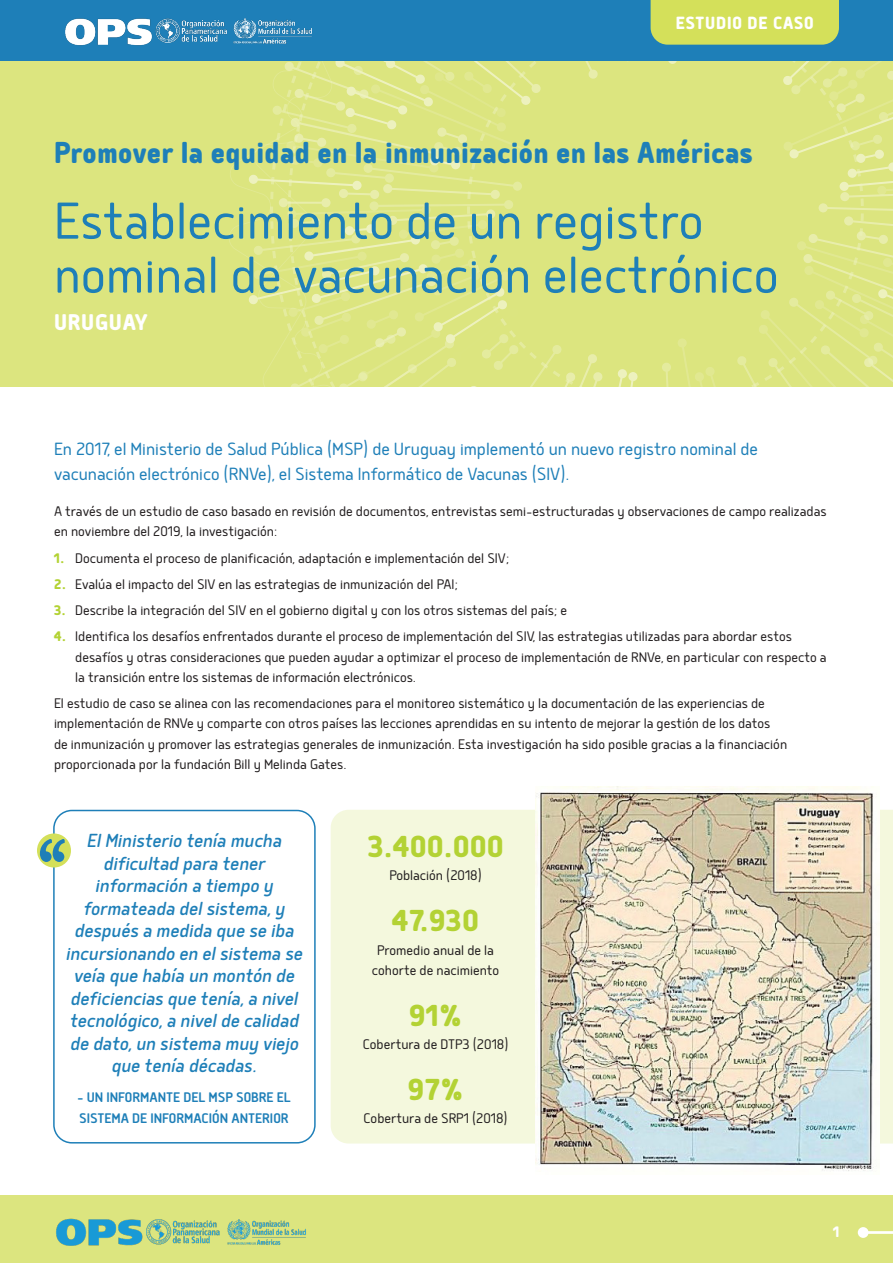
<style>
.page{position:relative;width:893px;height:1263px;background:#fff}
.page>*{position:absolute;margin:0;border:0;box-sizing:border-box;transform-origin:0 0}
.t1{font:300 61.5px/54px "Delm";color:#1e7fb8}
.t2{font:800 36px "Delm";letter-spacing:.01em;color:#1e7fb8}
.Body_Text{font:800 36px "Delm";letter-spacing:.02em;color:#b3d234}
.t3{font:800 27px "Delm";letter-spacing:.03em;color:#fff}
.Quote_text{font:italic 22.5px/22.5px "Delm";color:#1e7fb8;text-align:center}
.Intro_paragraph{font:300 21px/25.5px "Delm";color:#1e7fb8}
.t4{font:800 21px "Delm";letter-spacing:.04em;color:#fff}
.t5{font:800 18px "Delm";color:#fff}
.Body_Text-2{font:300 16.5px/20.2px "Delm";color:#231f20}
.Text_with_icon_bulle{font:300 16.5px/20.2px "Delm";color:#231f20}
.Quote_Attribution{font:500 16.5px/21px "Delm";color:#1e7fb8}
.s1{font-weight:800;color:#b3d234}
</style>
<div class="page">
<div style="left:0;top:1195px;width:893px;height:68px;background:#dce57f"></div>
<hr style="left:863px;top:1231px;width:30px;height:3px;background:#fff">
<div style="left:858px;top:1227px;width:11px;height:11px;background:#fff;border-radius:50%"></div>
<img style="left:56px;top:1218px;width:250px;height:27px">
<div style="left:0;top:0;width:893px;height:387px;background:#dce57f"></div>
<div style="left:0;top:0;width:893px;height:60px;background:#1e7fb8"></div>
<svg style="left:248px;top:0;width:645px;height:387px"></svg>
<div style="left:53px;top:810px;width:263px;height:333px;border:2px solid #1e7fb8;border-radius:18px"></div>
<div style="left:331px;top:810px;width:562px;height:333px;background:#f4f8dd"></div>
<img style="left:535px;top:786px;width:344px;height:385px">
<div style="left:37px;top:833px;width:34px;height:34px;background:#d4e05a;border-radius:50%"></div>
<svg style="left:40px;top:839px;width:25px;height:23px"></svg>
<img style="left:65px;top:18px;width:87px;height:28px">
<img style="left:155px;top:16px;width:161px;height:30px">
<p class="t4" style="left:676px;top:10px;width:140px">ESTUDIO DE CASO</p>
<p class="t2" style="left:54px;top:131px;width:700px">Promover la equidad en la inmunización en las Américas</p>
<p class="t1" style="left:54px;top:191px;width:726px">Establecimiento de un registro nominal de vacunación electrónico</p>
<p class="t3" style="left:54px;top:306px;width:95px">URUGUAY</p>
<p class="Intro_paragraph" style="left:54px;top:435px;width:705px">En 2017, el Ministerio de Salud Pública (MSP) de Uruguay implementó un nuevo registro nominal de vacunación electrónico (RNVe), el Sistema Informático de Vacunas (SIV).</p>
<p class="Body_Text-2" style="left:54px;top:500px;width:774px">A través de un estudio de caso basado en revisión de documentos, entrevistas semi-estructuradas y observaciones de campo realizadas en noviembre del 2019, la investigación:</p>
<p class="Text_with_icon_bulle" style="left:54px;top:547px;width:457px"><span class="s1">1.</span> Documenta el proceso de planificación, adaptación e implementación del SIV;</p>
<p class="Text_with_icon_bulle" style="left:54px;top:573px;width:406px"><span class="s1">2.</span> Evalúa el impacto del SIV en las estrategias de inmunización del PAI;</p>
<p class="Text_with_icon_bulle" style="left:54px;top:599px;width:515px"><span class="s1">3.</span> Describe la integración del SIV en el gobierno digital y con los otros sistemas del país; e</p>
<p class="Text_with_icon_bulle" style="left:75px;top:625px;width:753px;text-indent:-21px"><span class="s1">4.</span> Identifica los desafíos enfrentados durante el proceso de implementación del SIV, las estrategias utilizadas para abordar estos desafíos y otras consideraciones que pueden ayudar a optimizar el proceso de implementación de RNVe, en particular con respecto a la transición entre los sistemas de información electrónicos.</p>
<p class="Body_Text-2" style="left:54px;top:692px;width:735px">El estudio de caso se alinea con las recomendaciones para el monitoreo sistemático y la documentación de las experiencias de implementación de RNVe y comparte con otros países las lecciones aprendidas en su intento de mejorar la gestión de los datos de inmunización y promover las estrategias generales de inmunización. Esta investigación ha sido posible gracias a la financiación proporcionada por la fundación Bill y Melinda Gates.</p>
<p class="Quote_text" style="left:66px;top:828px;width:238px">El Ministerio tenía mucha dificultad para tener información a tiempo y formateada del sistema, y después a medida que se iba incursionando en el sistema se veía que había un montón de deficiencias que tenía, a nivel tecnológico, a nivel de calidad de dato, un sistema muy viejo que tenía décadas.</p>
<p class="Quote_Attribution" style="left:77px;top:1086px;width:215px">- UN INFORMANTE DEL MSP SOBRE EL<br>SISTEMA DE INFORMACIÓN ANTERIOR</p>
<p class="Body_Text" style="left:368px;top:825px;width:137px">3.400.000</p>
<p class="Body_Text-2" style="left:389px;top:864px;width:94px">Población (2018)</p>
<p class="Body_Text" style="left:392px;top:899px;width:88px">47.930</p>
<p class="Body_Text-2" style="left:372px;top:939px;width:129px;text-align:center">Promedio anual de la cohorte de nacimiento</p>
<p class="Body_Text" style="left:409px;top:993px;width:54px">91%</p>
<p class="Body_Text-2" style="left:363px;top:1033px;width:147px">Cobertura de DTP3 (2018)</p>
<p class="Body_Text" style="left:408px;top:1068px;width:57px">97%</p>
<p class="Body_Text-2" style="left:363px;top:1107px;width:146px">Cobertura de SRP1 (2018)</p>
<p class="t5" style="left:833px;top:1220px;width:8px">1</p>
</div>
